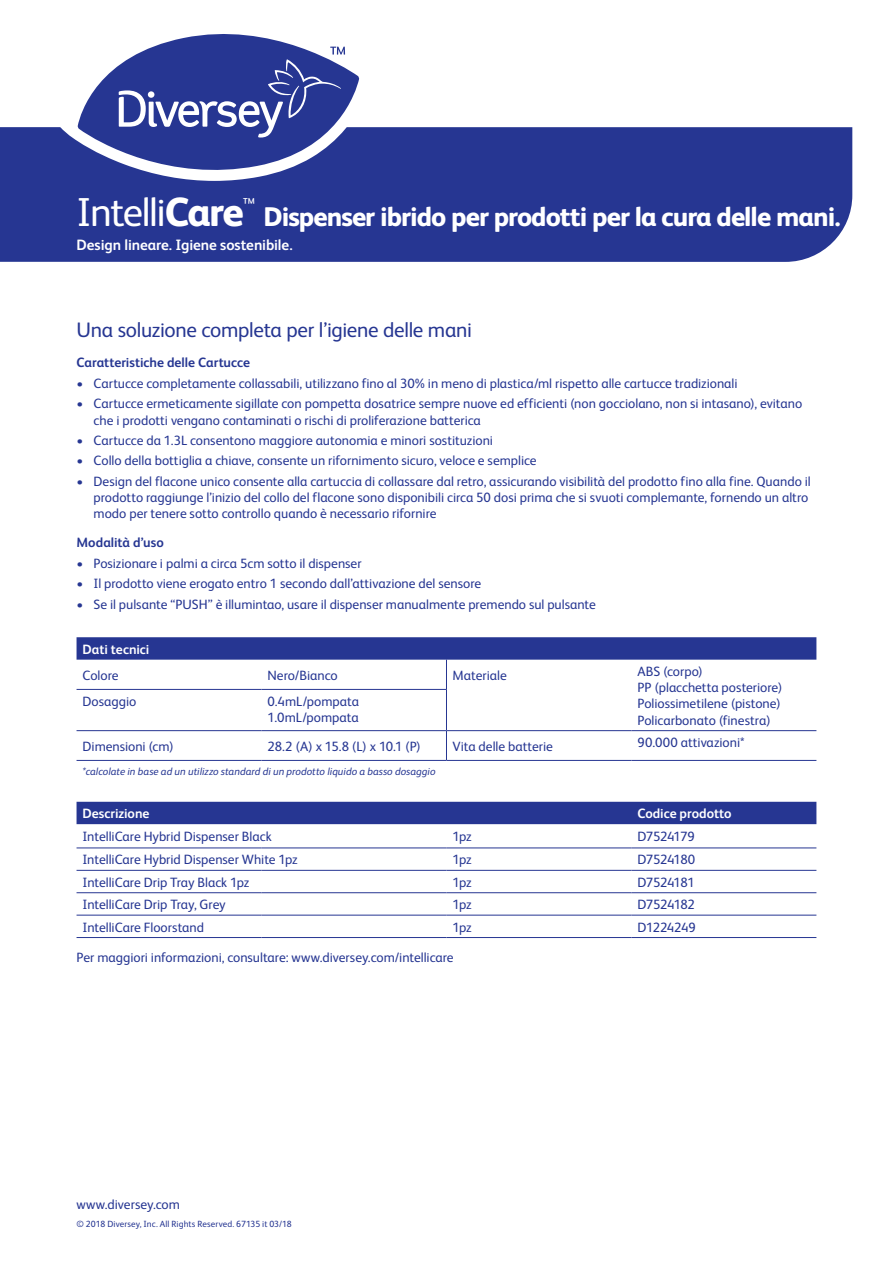
<style>
.page{position:relative;width:893px;height:1263px;background:#fff}
.page>*{position:absolute;margin:0;border:0;box-sizing:border-box;transform-origin:0 0}
.t1{font:40.5px "FS Albert Pro";letter-spacing:-.035em;color:#fff}
.t2{font:800 27px "FS Albert Pro";letter-spacing:-.035em;color:#fff}
.t3{font:21px "FS Albert Pro";letter-spacing:-.015em;color:#263692}
.t4{font:700 15px "FS Albert Pro";letter-spacing:-.01em;color:#fff}
.t5{font:13.5px/16.2px "FS Albert Pro";letter-spacing:-.005em;color:#263692}
.t6{font:700 13.5px "FS Albert Pro";color:#263692}
.t7{font:700 13.5px "FS Albert Pro";letter-spacing:-.005em;color:#fff}
.t8{font:13.5px "FS Albert Pro";letter-spacing:-.04em;color:#263692}
.t9{font:13.5px "FS Albert Pro";letter-spacing:-.025em;color:#263692}
.t10{font:italic 10.5px "FS Albert Pro";letter-spacing:.005em;color:#263692}
.t11{font:9px "FS Albert Pro";letter-spacing:.005em;color:#263692}
.s1{font-weight:800}
</style>
<div class="page">
<hr style="left:77px;top:689px;width:184px;height:1px;background:#263692">
<hr style="left:261px;top:689px;width:186px;height:1px;background:#263692">
<hr style="left:77px;top:730px;width:184px;height:1px;background:#263692">
<hr style="left:261px;top:730px;width:185px;height:1px;background:#263692">
<hr style="left:446px;top:730px;width:185px;height:1px;background:#263692">
<hr style="left:631px;top:730px;width:185px;height:1px;background:#263692">
<hr style="left:77px;top:760px;width:184px;height:1px;background:#263692">
<hr style="left:261px;top:760px;width:185px;height:1px;background:#263692">
<hr style="left:446px;top:760px;width:185px;height:1px;background:#263692">
<hr style="left:631px;top:760px;width:185px;height:1px;background:#263692">
<svg style="left:77px;top:637px;width:739px;height:52px"></svg>
<hr style="left:446px;top:690px;width:1px;height:40px;background:#263692">
<svg style="left:446px;top:731px;width:1px;height:29px"></svg>
<div style="left:77px;top:802px;width:739px;height:22px;background:#263692"></div>
<hr style="left:77px;top:847px;width:184px;height:1px;background:#263692">
<hr style="left:261px;top:847px;width:185px;height:1px;background:#263692">
<hr style="left:446px;top:847px;width:185px;height:1px;background:#263692">
<hr style="left:631px;top:847px;width:185px;height:1px;background:#263692">
<hr style="left:77px;top:870px;width:184px;height:1px;background:#263692">
<hr style="left:261px;top:870px;width:185px;height:1px;background:#263692">
<hr style="left:446px;top:870px;width:185px;height:1px;background:#263692">
<hr style="left:631px;top:870px;width:185px;height:1px;background:#263692">
<hr style="left:77px;top:892px;width:184px;height:1px;background:#263692">
<hr style="left:261px;top:892px;width:185px;height:1px;background:#263692">
<hr style="left:446px;top:892px;width:185px;height:1px;background:#263692">
<hr style="left:631px;top:892px;width:185px;height:1px;background:#263692">
<hr style="left:77px;top:915px;width:184px;height:1px;background:#263692">
<hr style="left:261px;top:915px;width:185px;height:1px;background:#263692">
<hr style="left:446px;top:915px;width:185px;height:1px;background:#263692">
<hr style="left:631px;top:915px;width:185px;height:1px;background:#263692">
<hr style="left:77px;top:937px;width:184px;height:1px;background:#263692">
<hr style="left:261px;top:937px;width:185px;height:1px;background:#263692">
<hr style="left:446px;top:937px;width:185px;height:1px;background:#263692">
<hr style="left:631px;top:937px;width:185px;height:1px;background:#263692">
<div style="left:0;top:127px;width:852px;height:135px;background:#263692"></div>
<svg style="left:58px;top:78px;width:316px;height:103px"></svg>
<svg style="left:78px;top:34px;width:281px;height:148px;fill:#263692"></svg>
<svg style="left:119px;top:47px;width:226px;height:91px;background:#4a58a4"></svg>
<h1 class="t1" style="left:77px;top:183px;width:181px">Intelli<span class="s1">Care</span><sup>™</sup></h1>
<h2 class="t2" style="left:263px;top:195px;width:579px">Dispenser ibrido per prodotti per la cura delle mani.</h2>
<p class="t4" style="left:77px;top:234px;width:218px">Design lineare. Igiene sostenibile.</p>
<h3 class="t3" style="left:77px;top:315px;width:397px">Una soluzione completa per l’igiene delle mani</h3>
<p class="t6" style="left:77px;top:353px;width:175px">Caratteristiche delle Cartucce</p>
<p class="t5" style="left:77px;top:374px;width:663px">• Cartucce completamente collassabili, utilizzano fino al 30% in meno di plastica/ml rispetto alle cartucce tradizionali</p>
<p class="t5" style="left:94px;top:395px;width:710px;text-indent:-17px">• Cartucce ermeticamente sigillate con pompetta dosatrice sempre nuove ed efficienti (non gocciolano, non si intasano), evitano che i prodotti vengano contaminati o rischi di proliferazione batterica</p>
<p class="t5" style="left:77px;top:431px;width:418px">• Cartucce da 1.3L consentono maggiore autonomia e minori sostituzioni</p>
<p class="t5" style="left:77px;top:452px;width:462px">• Collo della bottiglia a chiave, consente un rifornimento sicuro, veloce e semplice</p>
<p class="t5" style="left:94px;top:472px;width:719px;text-indent:-17px">• Design del flacone unico consente alla cartuccia di collassare dal retro, assicurando visibilità del prodotto fino alla fine. Quando il prodotto raggiunge l’inizio del collo del flacone sono disponibili circa 50 dosi prima che si svuoti complemante, fornendo un altro modo per tenere sotto controllo quando è necessario rifornire</p>
<p class="t6" style="left:77px;top:533px;width:89px">Modalità d’uso</p>
<p class="t5" style="left:77px;top:554px;width:287px">• Posizionare i palmi a circa 5cm sotto il dispenser</p>
<p class="t5" style="left:77px;top:574px;width:406px">• Il prodotto viene erogato entro 1 secondo dall’attivazione del sensore</p>
<p class="t5" style="left:77px;top:595px;width:521px">• Se il pulsante “PUSH” è illumintao, usare il dispenser manualmente premendo sul pulsante</p>
<p class="t7" style="left:83px;top:639px;width:68px">Dati tecnici</p>
<p class="t5" style="left:83px;top:666px;width:38px">Colore</p>
<p class="t5" style="left:267px;top:666px;width:72px">Nero/Bianco</p>
<p class="t5" style="left:452px;top:666px;width:56px">Materiale</p>
<p class="t5" style="left:637px;top:662px;width:146px">ABS (corpo)<br>PP (placchetta posteriore)<br>Poliossimetilene (pistone)<br>Policarbonato (finestra)</p>
<p class="t5" style="left:83px;top:692px;width:55px">Dosaggio</p>
<p class="t5" style="left:268px;top:692px;width:93px">0.4mL/pompata<br>1.0mL/pompata</p>
<p class="t5" style="left:83px;top:737px;width:93px">Dimensioni (cm)</p>
<p class="t5" style="left:268px;top:737px;width:155px">28.2 (A) x 15.8 (L) x 10.1 (P)</p>
<p class="t5" style="left:452px;top:737px;width:102px">Vita delle batterie</p>
<p class="t5" style="left:637px;top:733px;width:109px">90.000 attivazioni*</p>
<p class="t10" style="left:83px;top:763px;width:355px">*calcolate in base ad un utilizzo standard di un prodotto liquido a basso dosaggio</p>
<p class="t7" style="left:83px;top:804px;width:69px">Descrizione</p>
<p class="t7" style="left:637px;top:804px;width:96px">Codice prodotto</p>
<p class="t5" style="left:83px;top:827px;width:191px">IntelliCare Hybrid Dispenser Black</p>
<p class="t5" style="left:452px;top:827px;width:21px">1pz</p>
<p class="t8" style="left:637px;top:827px;width:59px">D7524179</p>
<p class="t5" style="left:83px;top:851px;width:217px">IntelliCare Hybrid Dispenser White 1pz</p>
<p class="t5" style="left:452px;top:851px;width:21px">1pz</p>
<p class="t8" style="left:637px;top:850px;width:59px">D7524180</p>
<p class="t5" style="left:83px;top:873px;width:168px">IntelliCare Drip Tray Black 1pz</p>
<p class="t5" style="left:452px;top:873px;width:21px">1pz</p>
<p class="t8" style="left:637px;top:872px;width:59px">D7524181</p>
<p class="t5" style="left:83px;top:895px;width:145px">IntelliCare Drip Tray, Grey</p>
<p class="t5" style="left:453px;top:895px;width:21px">1pz</p>
<p class="t8" style="left:637px;top:895px;width:59px">D7524182</p>
<p class="t5" style="left:83px;top:918px;width:123px">IntelliCare Floorstand</p>
<p class="t5" style="left:453px;top:918px;width:21px">1pz</p>
<p class="t9" style="left:637px;top:917px;width:60px">D1224249</p>
<p class="t5" style="left:77px;top:948px;width:379px">Per maggiori informazioni, consultare: www.diversey.com/intellicare</p>
<p class="t5" style="left:77px;top:1195px;width:105px">www.diversey.com</p>
<p class="t11" style="left:77px;top:1217px;width:217px">© 2018 Diversey, Inc. All Rights Reserved. 67135 it 03/18</p>
</div>
